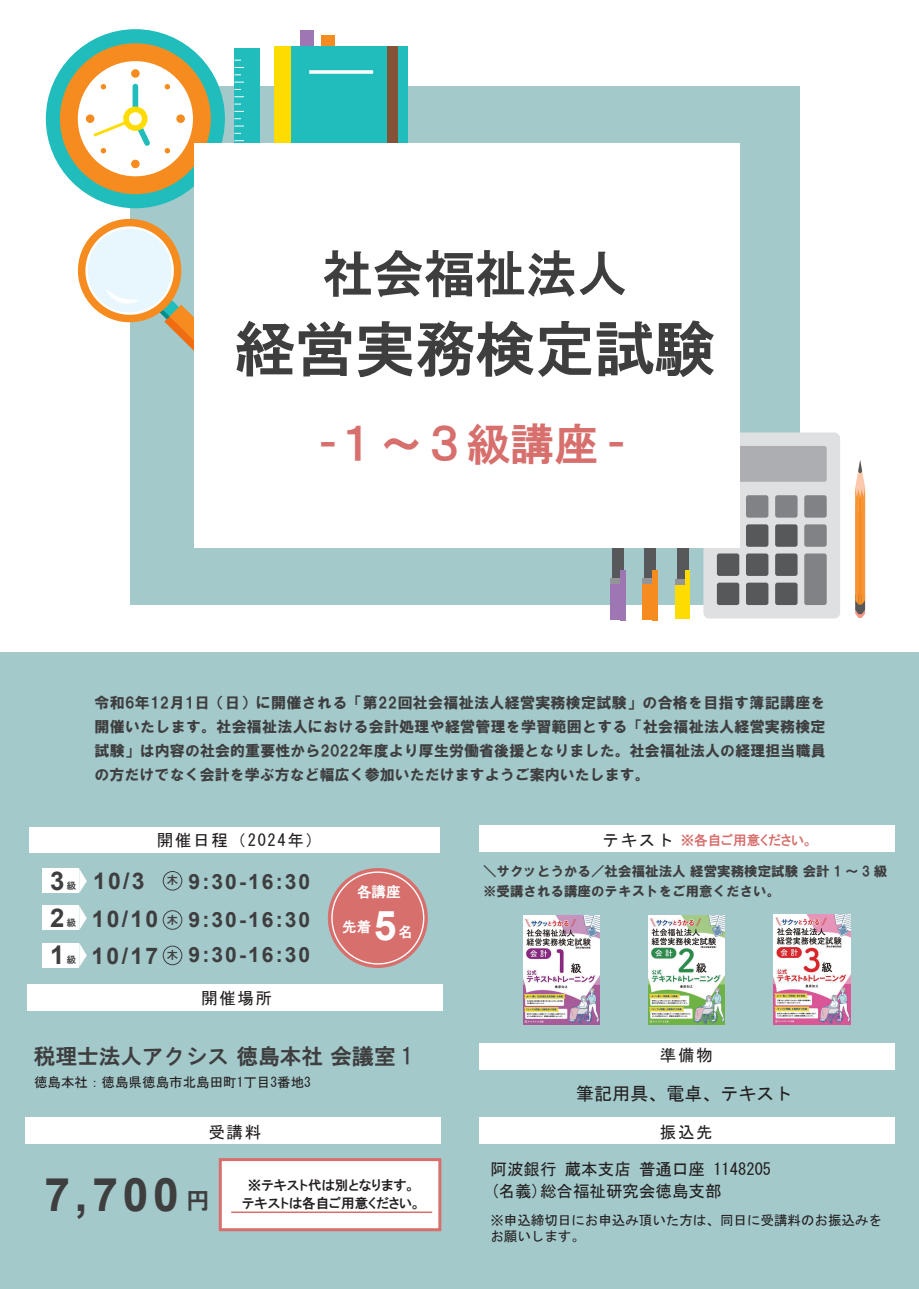
<style>
.page{position:relative;width:919px;height:1289px;background:#fff}
.page>*{position:absolute;margin:0;border:0;box-sizing:border-box;transform-origin:0 0}
.t1{font:59.85px "HGS Gothic E";color:#3e3e3f}
.t2{font:50.85px "HGS Gothic E";color:#3e3e3f}
.t3{font:700 46.2px "Arial";color:#3e3e3f}
.t4{font:43.8px "HGS Gothic E";color:#d76f6d}
.t5{font:700 40.95px "Arial";color:#fff}
.t6{font:700 25.8px "Arial";color:#3e3e3f}
.t7{font:700 22.95px/38.1px "Arial";letter-spacing:.1em;color:#3e3e3f}
.t8{font:21.75px "HGS Gothic E";color:#3e3e3f}
.t9{font:700 21px/38.1px "Arial";letter-spacing:.1em;color:#3e3e3f}
.t10{font:18px "MS Gothic";color:#231f20}
.t11{font:16.5px "MS Gothic";color:#231f20}
.t12{font:16.5px "MS Gothic";letter-spacing:.1em;color:#231f20}
.t13{font:15px/24px "HGS Soei Kakugothic UB";color:#3e3e3f;text-align:justify}
.t14{font:14.55px "HGS Gothic E";color:#fff}
.t15{font:13.5px/16.5px "MS Gothic";color:#231f20}
.t16{font:13.5px/19.5px "HGS Soei Kakugothic UB";color:#3e3e3f}
.t17{font:13.5px "HGP Gothic E";color:#231f20}
.t18{font:13.5px "HGP Gothic E";color:#d76f6d}
.t19{font:11.25px "HG Gothic E";color:#3e3e3f}
.t20{font:9.3px "HG Gothic E";color:#3e3e3f}
.s1{font-family:"HG Gothic E";font-weight:400;font-size:23.7px}
</style>
<div class="page">
<div style="left:0;top:652px;width:918px;height:636px;background:#a4c9cb"></div>
<div style="left:131px;top:86px;width:669px;height:518px;background:#a4c9cb"></div>
<div style="left:234px;top:49px;width:26px;height:140px;background:#21bdbd"></div>
<div style="left:300px;top:30px;width:14px;height:28px;background:#9e76b3"></div>
<div style="left:320px;top:35px;width:14px;height:28px;background:#f68b1f"></div>
<div style="left:274px;top:46px;width:134px;height:176px;background:#21bdbd"></div>
<div style="left:274px;top:46px;width:17px;height:176px;background:#ffdc01"></div>
<div style="left:386px;top:46px;width:11px;height:176px;background:#835237"></div>
<svg style="left:309px;top:70px;width:64px;height:4px"></svg>
<svg style="left:77px;top:214px;width:117px;height:163px"></svg>
<div style="left:677px;top:513px;width:11px;height:69px;background:#57585a"></div>
<div style="left:675px;top:579px;width:15px;height:40px;background:#ffdc01"></div>
<div style="left:675px;top:579px;width:15px;height:5px;background:#939598"></div>
<div style="left:685px;top:570px;width:5px;height:49px;background:#ffdc01"></div>
<svg style="left:46px;top:29px;width:179px;height:179px"></svg>
<div style="left:126px;top:109px;width:19px;height:19px;background:#fff;border-radius:50%"></div>
<div style="left:123px;top:107px;width:24px;height:24px;border:6px solid #ffdc01;border-radius:50%"></div>
<div style="left:703px;top:432px;width:137px;height:186px;background:#dfe0e2;border-radius:6px"></div>
<div style="left:746px;top:495px;width:22px;height:22px;background:#808285;border-radius:2px"></div>
<div style="left:775px;top:495px;width:22px;height:22px;background:#808285;border-radius:2px"></div>
<div style="left:804px;top:495px;width:22px;height:22px;background:#808285;border-radius:2px"></div>
<div style="left:746px;top:524px;width:22px;height:23px;background:#57585a;border-radius:2px"></div>
<div style="left:775px;top:524px;width:22px;height:23px;background:#57585a;border-radius:2px"></div>
<div style="left:804px;top:524px;width:22px;height:23px;background:#808285;border-radius:2px"></div>
<div style="left:716px;top:553px;width:23px;height:23px;background:#57585a;border-radius:2px"></div>
<div style="left:746px;top:553px;width:22px;height:23px;background:#57585a;border-radius:2px"></div>
<div style="left:775px;top:553px;width:22px;height:23px;background:#57585a;border-radius:2px"></div>
<div style="left:716px;top:582px;width:23px;height:23px;background:#57585a;border-radius:2px"></div>
<div style="left:746px;top:582px;width:22px;height:23px;background:#57585a;border-radius:2px"></div>
<div style="left:775px;top:582px;width:22px;height:23px;background:#57585a;border-radius:2px"></div>
<div style="left:804px;top:553px;width:22px;height:52px;background:#808285;border-radius:2px"></div>
<div style="left:716px;top:446px;width:110px;height:36px;background:#adaeb2;border-radius:2px"></div>
<svg style="left:855px;top:460px;width:10px;height:158px;background:#eb9e57"></svg>
<div style="left:644px;top:511px;width:12px;height:71px;background:#57585a"></div>
<div style="left:642px;top:578px;width:15px;height:42px;background:#f68b1f"></div>
<div style="left:642px;top:578px;width:15px;height:6px;background:#939598"></div>
<div style="left:652px;top:570px;width:5px;height:50px;background:#f68b1f"></div>
<div style="left:612px;top:511px;width:12px;height:71px;background:#57585a"></div>
<div style="left:610px;top:578px;width:15px;height:42px;background:#9e76b3"></div>
<div style="left:610px;top:578px;width:15px;height:6px;background:#939598"></div>
<div style="left:620px;top:570px;width:5px;height:50px;background:#9e76b3"></div>
<div style="left:194px;top:143px;width:546px;height:404px;background:#fff"></div>
<div style="left:27px;top:984px;width:415px;height:26px;background:#fff"></div>
<div style="left:25px;top:1117px;width:415px;height:27px;background:#fff"></div>
<div style="left:479px;top:1042px;width:415px;height:27px;background:#fff"></div>
<div style="left:479px;top:1117px;width:415px;height:27px;background:#fff"></div>
<div style="left:29px;top:827px;width:411px;height:25px;background:#fff"></div>
<div style="left:479px;top:825px;width:415px;height:27px;background:#fff"></div>
<div style="left:328px;top:868px;width:100px;height:100px;background:#d76f6d;border-radius:50%"></div>
<div style="left:219px;top:1158px;width:222px;height:73px;background:#fff;border:3px solid #d76f6d"></div>
<hr style="left:232px;top:1211px;width:199px;height:1px;background:#d76f6d">
<div style="left:163px;top:871px;width:19px;height:19px;border:1px solid #3e3e3f;border-radius:50%"></div>
<div style="left:163px;top:910px;width:19px;height:19px;border:1px solid #3e3e3f;border-radius:50%"></div>
<div style="left:163px;top:945px;width:19px;height:20px;border:1px solid #3e3e3f;border-radius:50%"></div>
<img style="left:523px;top:915px;width:76px;height:109px">
<img style="left:648px;top:915px;width:76px;height:109px">
<img style="left:773px;top:914px;width:77px;height:110px">
<div style="left:43px;top:868px;width:36px;height:24px;background:#fff"></div>
<svg style="left:79px;top:869px;width:8px;height:24px"></svg>
<div style="left:43px;top:905px;width:36px;height:24px;background:#fff"></div>
<svg style="left:79px;top:906px;width:8px;height:24px"></svg>
<div style="left:43px;top:943px;width:36px;height:24px;background:#fff"></div>
<svg style="left:79px;top:943px;width:8px;height:24px"></svg>
<h2 class="t2" style="left:322px;top:248px;width:307px">社会福祉法人</h2>
<h1 class="t1" style="left:235px;top:319px;width:481px">経営実務検定試験</h1>
<h3 class="t4" style="left:320px;top:422px;width:304px">-１～３級講座 -</h3>
<p class="t13" style="left:95px;top:690px;width:732px">令和6年12月1日（日）に開催される「第22回社会福祉法人経営実務検定試験」の合格を目指す簿記講座を開催いたします。社会福祉法人における会計処理や経営管理を学習範囲とする「社会福祉法人経営実務検定試験」は内容の社会的重要性から2022年度より厚生労働省後援となりました。社会福祉法人の経理担当職員の方だけでなく会計を学ぶ方など幅広く参加いただけますようご案内いたします。</p>
<h3 class="t6" style="left:50px;top:862px;width:16px">3</h3>
<p class="t20" style="left:67px;top:880px;width:11px">級</p>
<h3 class="t6" style="left:50px;top:899px;width:16px">2</h3>
<p class="t20" style="left:67px;top:917px;width:11px">級</p>
<h3 class="t6" style="left:50px;top:936px;width:16px">1</h3>
<p class="t20" style="left:67px;top:954px;width:11px">級</p>
<p class="t12" style="left:157px;top:832px;width:166px">開催日程（2024年）</p>
<h3 class="t7" style="left:92px;top:862px;width:68px">10/3<br>10/10</h3>
<h3 class="t7" style="left:92px;top:936px;width:68px">10/17</h3>
<p class="t19" style="left:167px;top:874px;width:13px">木</p>
<p class="t19" style="left:167px;top:913px;width:13px">木</p>
<p class="t19" style="left:167px;top:949px;width:13px">木</p>
<h3 class="t9" style="left:189px;top:863px;width:123px">9:30-16:30<br>9:30-16:30</h3>
<h3 class="t9" style="left:189px;top:936px;width:123px">9:30-16:30</h3>
<p class="t11" style="left:201px;top:989px;width:72px">開催場所</p>
<p class="t14" style="left:357px;top:884px;width:45px">各講座</p>
<p class="t14" style="left:342px;top:919px;width:31px">先着</p>
<h3 class="t5" style="left:374px;top:897px;width:24px">5</h3>
<p class="t14" style="left:398px;top:924px;width:16px">名</p>
<h3 class="t8" style="left:34px;top:1045px;width:381px">税理士法人アクシス 徳島本社 会議室 1</h3>
<p class="t15" style="left:34px;top:1074px;width:278px">徳島本社：徳島県徳島市北島田町1丁目3番地3</p>
<p class="t11" style="left:602px;top:831px;width:72px">テキスト</p>
<p class="t18" style="left:680px;top:833px;width:134px">※各自ご用意ください。</p>
<p class="t16" style="left:483px;top:861px;width:405px">＼サクッとうかる／社会福祉法人 経営実務検定試験 会計 1 ～ 3 級※受講される講座のテキストをご用意ください。</p>
<p class="t11" style="left:660px;top:1047px;width:54px">準備物</p>
<p class="t10" style="left:576px;top:1084px;width:218px">筆記用具、電卓、テキスト</p>
<p class="t11" style="left:208px;top:1123px;width:54px">受講料</p>
<p class="t11" style="left:660px;top:1123px;width:54px">振込先</p>
<h3 class="t3" style="left:44px;top:1161px;width:167px">7,700 <span class="s1">円</span></h3>
<p class="t11" style="left:490px;top:1160px;width:282px">阿波銀行 蔵本支店 普通口座 1148205</p>
<p class="t17" style="left:248px;top:1178px;width:169px">※テキスト代は別となります。</p>
<p class="t11" style="left:490px;top:1183px;width:232px">(名義)総合福祉研究会徳島支部</p>
<p class="t17" style="left:242px;top:1196px;width:180px">テキストは各自ご用意ください。</p>
<p class="t15" style="left:490px;top:1211px;width:393px">※申込締切日にお申込み頂いた方は、同日に受講料のお振込みをお願いします。</p>
</div>
